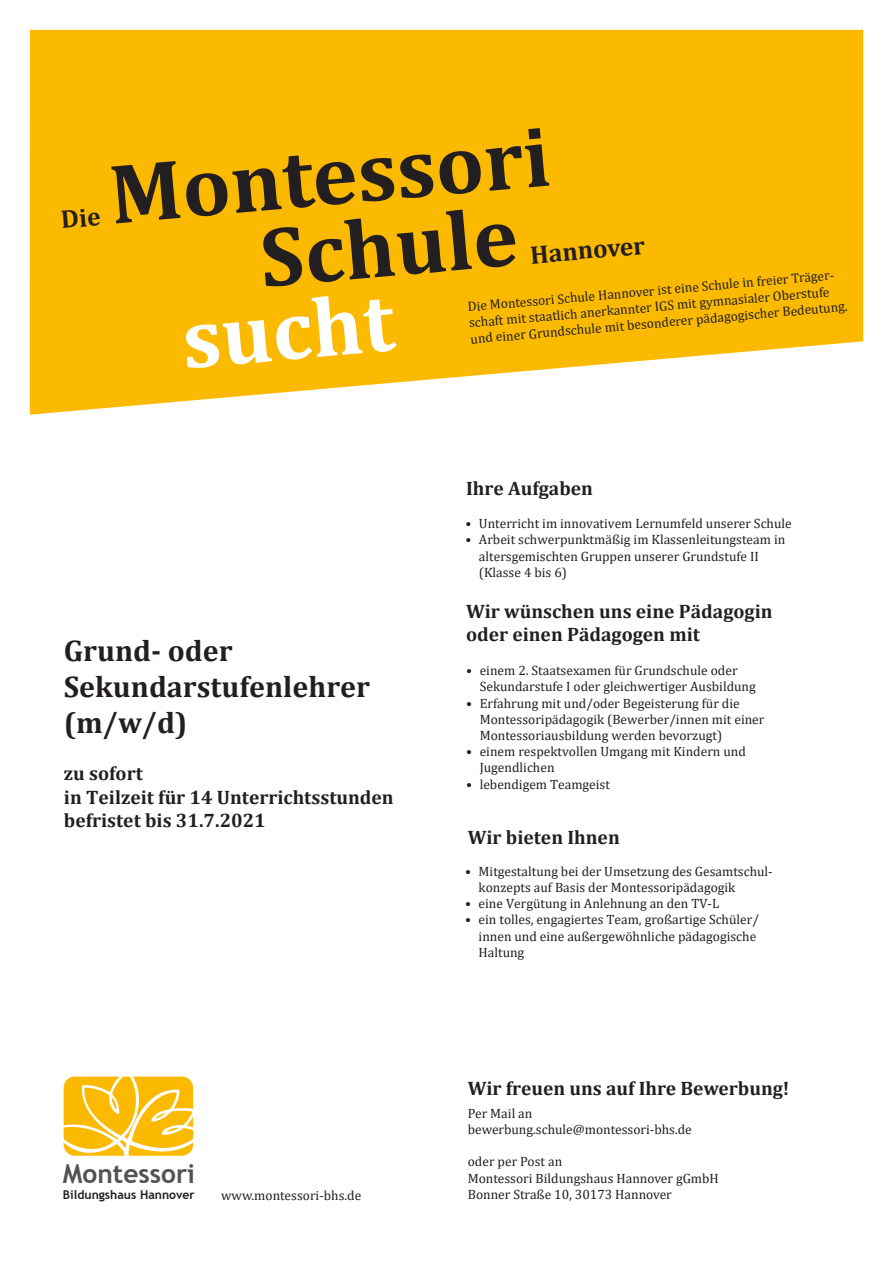
<style>
.page{position:relative;width:893px;height:1263px;background:#fff}
.page>*{position:absolute;margin:0;border:0;box-sizing:border-box;transform-origin:0 0}
.t1{font:700 85.5px "Cambria";color:#231f20}
.t2{font:700 85.5px "Cambria";color:#fff}
.t3{font:700 30px/36px "Cambria";color:#231f20}
.t4{font:700 26.25px "Trebuchet MS";color:#505353}
.t5{font:700 25.5px "Cambria";color:#231f20}
.t6{font:700 19.5px/23.4px "Cambria";color:#231f20}
.t7{font:13.5px/16.2px "Cambria";color:#231f20}
.t8{font:700 12.15px "Trebuchet MS";color:#231f20}
</style>
<div class="page">
<svg style="left:30px;top:30px;width:833px;height:385px;background:#fbc018"></svg>
<svg style="left:63px;top:1076px;width:131px;height:80px;background:#fbc937"></svg>
<svg style="left:62px;top:209px;width:38px;height:19px"></svg>
<p class="t1" style="left:105px;top:135px;width:443px;rotate:-5deg">Montessori</p>
<p class="t1" style="left:255px;top:198px;width:260px;rotate:-5deg">Schule</p>
<p class="t5" style="left:529px;top:237px;width:116px;rotate:-5deg">Hannover</p>
<p class="t7" style="left:467px;top:299px;width:380px;rotate:-5deg">Die Montessori Schule Hannover ist eine Schule in freier Träger&shy;schaft mit staatlich anerkannter IGS mit gymnasialer Oberstufe und einer Grundschule mit besonderer pädagogischer Bedeutung.</p>
<p class="t2" style="left:177px;top:279px;width:214px;rotate:-5deg">sucht</p>
<p class="t3" style="left:64px;top:632px;width:308px">Grund- oder<br>Sekundarstufenlehrer (m/w/d)</p>
<p class="t6" style="left:64px;top:761px;width:331px">zu sofort<br>in Teilzeit für 14 Unterrichtsstunden befristet bis 31.7.2021</p>
<p class="t4" style="left:63px;top:1157px;width:134px">Montessori</p>
<p class="t8" style="left:63px;top:1187px;width:133px">Bildungshaus Hannover</p>
<p class="t7" style="left:221px;top:1187px;width:142px">www.montessori-bhs.de</p>
<p class="t6" style="left:466px;top:476px;width:129px">Ihre Aufgaben</p>
<p class="t7" style="left:465px;top:515px;width:328px">• Unterricht im innovativem Lernumfeld unserer Schule</p>
<p class="t7" style="left:479px;top:532px;width:308px;text-indent:-13px">• Arbeit schwerpunktmäßig im Klassenleitungsteam in altersgemischten Gruppen unserer Grundstufe II (Klasse 4 bis 6)</p>
<h3 class="t6" style="left:466px;top:599px;width:308px">Wir wünschen uns eine Pädagogin oder einen Pädagogen mit</h3>
<p class="t7" style="left:480px;top:662px;width:278px;text-indent:-13px">• einem 2. Staatsexamen für Grundschule oder<br>Sekundarstufe I oder gleichwertiger Ausbildung</p>
<p class="t7" style="left:480px;top:695px;width:286px;text-indent:-13px">• Erfahrung mit und/oder Begeisterung für die Montessoripädagogik (Bewerber/innen mit einer Montessoriausbildung werden bevorzugt)<br>einem respektvollen Umgang mit Kindern und Jugendlichen</p>
<p class="t7" style="left:466px;top:776px;width:145px">• lebendigem Teamgeist</p>
<p class="t7" style="left:466px;top:743px;width:7px">•</p>
<p class="t6" style="left:468px;top:825px;width:154px">Wir bieten Ihnen</p>
<p class="t7" style="left:479px;top:863px;width:296px;text-indent:-14px">• Mitgestaltung bei der Umsetzung des Gesamtschul&shy;konzepts auf Basis der Montessoripädagogik</p>
<p class="t7" style="left:465px;top:895px;width:256px">• eine Vergütung in Anlehnung an den TV-L</p>
<p class="t7" style="left:479px;top:911px;width:282px;text-indent:-14px">• ein tolles, engagiertes Team, großartige Schüler/ innen und eine außergewöhnliche pädagogische<br>Haltung</p>
<p class="t6" style="left:468px;top:1076px;width:323px">Wir freuen uns auf Ihre Bewerbung!</p>
<p class="t7" style="left:468px;top:1105px;width:66px">Per Mail an</p>
<p class="t7" style="left:468px;top:1121px;width:226px">bewerbung.schule@montessori-bhs.de</p>
<p class="t7" style="left:468px;top:1154px;width:96px">oder per Post an</p>
<p class="t7" style="left:468px;top:1170px;width:253px">Montessori Bildungshaus Hannover gGmbH</p>
<p class="t7" style="left:468px;top:1186px;width:206px">Bonner Straße 10, 30173 Hannover</p>
</div>
